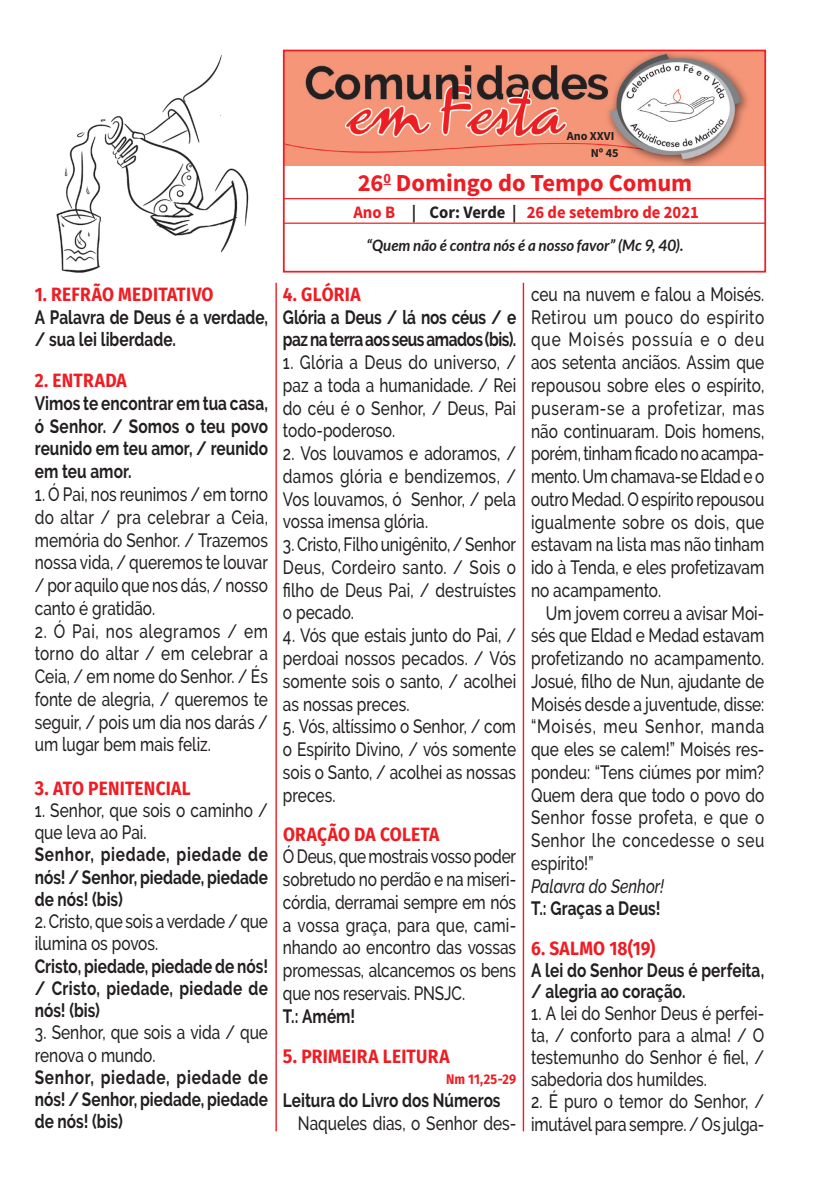
<style>
.page{position:relative;width:814px;height:1181px;background:#fff}
.page>*{position:absolute;margin:0;border:0;box-sizing:border-box;transform-origin:0 0}
.t1{font:700 24.5px "Source Sans Pro";color:#ee1d23}
.t2{font:500 19.25px/22.8px "Raleway";color:#231f20;text-align:justify;scale:.8 1}
.t3{font:700 19.25px/22.2px "Raleway";color:#231f20;text-align:justify;scale:.8 1}
.t4{font:700 19.25px "Fira Sans";letter-spacing:.015em;color:#ee1d23;scale:.9 1}
.t5{font:700 19.25px/22.8px "Raleway";letter-spacing:-.025em;color:#231f20;scale:.8 1}
.t6{font:italic 500 19.25px "Raleway";color:#231f20;scale:.8 1}
.t7{font:700 17.5px "Source Sans Pro";color:#ee1d23;scale:.95 1}
.t8{font:italic 700 15.75px "Lato";letter-spacing:.005em;color:#231f20;scale:.95 1}
.t9{font:700 14px "Fira Sans";color:#ee1d23;scale:.9 1}
.t10{font:700 12.25px/17.2px "Source Sans Pro";color:#231f20}
.s1{font-size:20.12px}
.s2{color:#231f20}
</style>
<div class="page">
<hr style="left:275px;top:283px;width:2px;height:848px;background:#ee1d23">
<hr style="left:522px;top:283px;width:2px;height:848px;background:#ee1d23">
<img style="left:286px;top:53px;width:477px;height:113px">
<div style="left:283px;top:50px;width:483px;height:222px;border:2px solid #ee1d23"></div>
<hr style="left:284px;top:223px;width:481px;height:1px;background:#ee1d23">
<hr style="left:284px;top:198px;width:481px;height:1px;background:#ee1d23">
<img style="left:56px;top:55px;width:192px;height:218px">
<p class="t4" style="left:35px;top:278px;width:200px">1. REFRÃO MEDITATIVO</p>
<p class="t3" style="left:35px;top:305px;width:293px;line-height:22.8px">A Palavra de Deus é a verdade, / sua lei liberdade.</p>
<p class="t4" style="left:35px;top:364px;width:104px">2. ENTRADA</p>
<p class="t3" style="left:35px;top:392px;width:293px;line-height:22.8px">Vimos te encontrar em tua casa, ó Senhor. / Somos o teu povo reunido em teu amor, / reunido em teu amor.</p>
<p class="t2" style="left:35px;top:483px;width:293px">1. Ó Pai, nos reunimos / em torno do altar / pra celebrar a Ceia, memória do Senhor. / Trazemos nossa vida, / queremos te louvar / por aquilo que nos dás, / nosso canto é gratidão.</p>
<p class="t2" style="left:35px;top:619px;width:293px">2. Ó Pai, nos alegramos / em torno do altar / em celebrar a Ceia, / em nome do Senhor. / És fonte de alegria, / queremos te seguir, / pois um dia nos darás / um lugar bem mais feliz.</p>
<p class="t4" style="left:35px;top:771px;width:83px"><span class="s1">3.</span> ATO PENITEN</p>
<p class="t4" style="left:156px;top:771px;width:40px">CIAL</p>
<p class="t2" style="left:35px;top:799px;width:293px;line-height:22.2px">1. Senhor, que sois o caminho / que leva ao Pai.</p>
<p class="t3" style="left:35px;top:843px;width:293px">Senhor, piedade, piedade de nós! / Senhor, piedade, piedade de nós! (bis)</p>
<p class="t2" style="left:35px;top:910px;width:293px;line-height:22.2px">2. Cristo, que sois a verdade / que ilumina os povos.</p>
<p class="t3" style="left:35px;top:954px;width:293px">Cristo, piedade, piedade de nós! / Cristo, piedade, piedade de nós! (bis)</p>
<p class="t2" style="left:35px;top:1021px;width:293px;line-height:22.2px">3. Senhor, que sois a vida / que renova o mundo.</p>
<p class="t3" style="left:35px;top:1066px;width:293px">Senhor, piedade, piedade de nós! / Senhor, piedade, piedade de nós! (bis)</p>
<p class="t10" style="left:590px;top:127px;width:30px;text-indent:-24px">Ano XXVI<br>Nº 45</p>
<p class="t1" style="left:358px;top:166px;width:336px">26<sup>0</sup> Domingo do Tempo Comum</p>
<p class="t7" style="left:353px;top:200px;width:365px">Ano B <span class="s2">| Cor: Verde |</span> 26 de setembro de 2021</p>
<p class="t8" style="left:366px;top:236px;width:335px">“Quem não é contra nós é a nosso favor” (Mc 9, 40).</p>
<p class="t4" style="left:283px;top:278px;width:88px">4. GLÓRIA</p>
<p class="t5" style="left:283px;top:305px;width:293px">Glória a Deus / lá nos céus / e paz na terra aos seus amados (bis).</p>
<p class="t2" style="left:283px;top:351px;width:293px">1. Glória a Deus do universo, / paz a toda a humanidade. / Rei do céu é o Senhor, / Deus, Pai todo-poderoso.</p>
<p class="t2" style="left:283px;top:442px;width:293px">2. Vos louvamos e adoramos, / damos glória e bendizemos, / Vos louvamos, ó Senhor, / pela vossa imensa glória.</p>
<p class="t2" style="left:283px;top:533px;width:293px">3. Cristo, Filho unigênito, / Senhor Deus, Cordeiro santo. / Sois o filho de Deus Pai, / destruístes o pecado.</p>
<p class="t2" style="left:283px;top:624px;width:293px">4. Vós que estais junto do Pai, / perdoai nossos pecados. / Vós somente sois o santo, / acolhei as nossas preces.</p>
<p class="t2" style="left:283px;top:715px;width:293px">5. Vós, altíssimo o Senhor, / com o Espírito Divino, / vós somente sois o Santo, / acolhei as nossas preces.</p>
<p class="t4" style="left:283px;top:817px;width:175px">ORAÇÃO DA COL ETA</p>
<p class="t2" style="left:283px;top:845px;width:293px">Ó Deus, que mostrais vosso poder sobretudo no perdão e na miseri&shy;córdia, derramai sempre em nós a vossa graça, para que, cami&shy;nhando ao encontro das vossas promessas, alcancemos os bens que nos reservais. PNSJC.</p>
<p class="t3" style="left:283px;top:1005px;width:92px">T.: Amém!</p>
<p class="t4" style="left:283px;top:1040px;width:187px"><span class="s1">5.</span> PRIMEIRA LEITURA</p>
<p class="t9" style="left:446px;top:1067px;width:79px">NM 11,25-29</p>
<p class="t3" style="left:283px;top:1089px;width:273px">Leitura do Livro dos Números</p>
<p class="t2" style="left:298px;top:1111px;width:274px">Naqueles dias, o Senhor des-</p>
<p class="t2" style="left:531px;top:283px;width:293px">ceu na nuvem e falou a Moisés.<br>Retirou um pouco do espírito que Moisés possuía e o deu aos setenta anciãos. Assim que repousou sobre eles o espírito, puseram-se a profetizar, mas não continuaram. Dois homens, porém, tinham ficado no acampa&shy;mento. Um chamava-se Eldad e o outro Medad. O espírito repousou igualmente sobre os dois, que estavam na lista mas não tinham ido à Tenda, e eles profetizavam no acampamento.</p>
<p class="t2" style="left:531px;top:601px;width:293px;text-indent:15px">Um jovem correu a avisar Moi&shy;sés que Eldad e Medad estavam profetizando no acampamento.<br>Josué, filho de Nun, ajudante de Moisés desde a juventude, disse: “Moisés, meu Senhor, manda que eles se calem!” Moisés res&shy;pondeu: “Tens ciúmes por mim?<br>Quem dera que todo o povo do Senhor fosse profeta, e que o Senhor lhe concedesse o seu espírito!”</p>
<p class="t6" style="left:531px;top:874px;width:168px">Palavra do Senhor!</p>
<p class="t3" style="left:531px;top:897px;width:163px">T.: Graças a Deus!</p>
<p class="t4" style="left:531px;top:931px;width:140px">6. SALMO 18(19)</p>
<p class="t3" style="left:531px;top:959px;width:293px">A lei do Senhor Deus é perfeita, / alegria ao coração.</p>
<p class="t2" style="left:531px;top:1002px;width:293px;line-height:21.9px">1. A lei do Senhor Deus é perfei&shy;ta, / conforto para a alma! / O testemunho do Senhor é fiel, / sabedoria dos humildes.</p>
<p class="t2" style="left:531px;top:1089px;width:293px">2. É puro o temor do Senhor, / imutável para sempre. / Os julga-</p>
</div>
